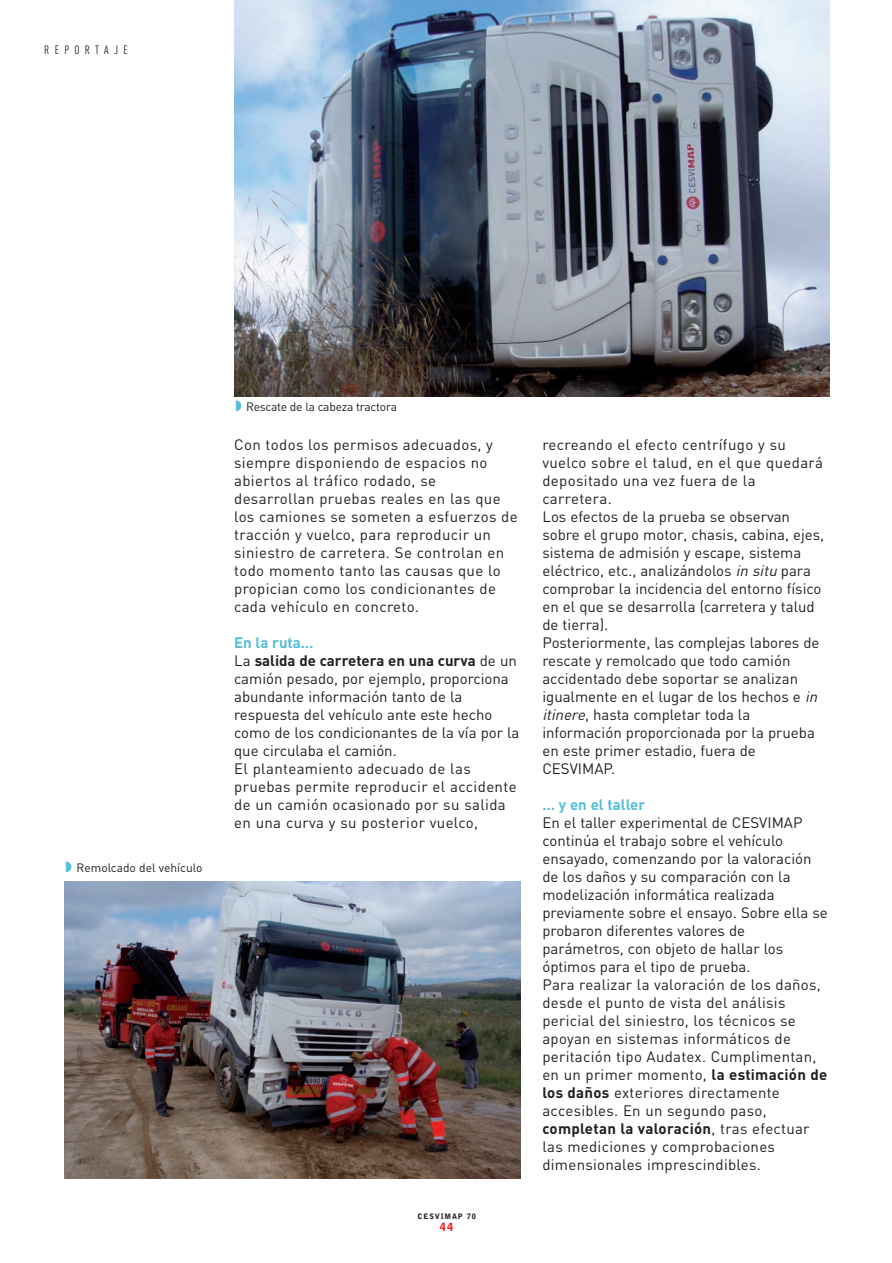
<style>
.page{position:relative;width:892px;height:1263px;background:#fff}
.page>*{position:absolute;margin:0;border:0;box-sizing:border-box;transform-origin:0 0}
.t1{font:15px/18px "DIN";color:#231f20}
.t2{font:15px/18px "DIN";letter-spacing:.025em;color:#231f20}
.t3{font:700 15px "DIN";color:#52bedb}
.t4{font:12px "DIN";letter-spacing:-.02em;color:#231f20}
.t5{font:12px "DIN";color:#231f20}
.t6{font:12px "DIN Cond";letter-spacing:.44em;color:#231f20}
.t7{font:900 11.25px "Bell Gothic";color:#ee1d23}
.t8{font:900 7.5px "Bell Gothic";letter-spacing:.115em;color:#231f20}
.s1{font-weight:700;color:#52bedb}
.s2{font-weight:700}
.s3{font-style:italic}
</style>
<div class="page">
<img style="left:234px;top:0;width:595px;height:397px">
<img style="left:64px;top:881px;width:456px;height:298px">
<p class="t6" style="left:44px;top:45px;width:85px">REPORTAJE</p>
<p class="t5" style="left:77px;top:863px;width:127px">Remolcado del vehículo</p>
<p class="t4" style="left:246px;top:402px;width:152px">Rescate de la cabeza tractora</p>
<p class="t2" style="left:234px;top:437px;width:285px">Con todos los permisos adecuados, y siempre disponiendo de espacios no abiertos al tráfico rodado, se desarrollan pruebas reales en las que los camiones se someten a esfuerzos de tracción y vuelco, para reproducir un siniestro de carretera. Se controlan en todo momento tanto las causas que lo propician como los condicionantes de cada vehículo en concreto.</p>
<p class="t1" style="left:234px;top:635px;width:287px"><span class="s1">En la ruta…<br></span>La <span class="s2">salida de carretera en una curva</span> de un camión pesado, por ejemplo, proporciona abundante información tanto de la respuesta del vehículo ante este hecho como de los condicionantes de la vía por la que circulaba el camión.<br>El planteamiento adecuado de las pruebas permite reproducir el accidente de un camión ocasionado por su salida en una curva y su posterior vuelco,</p>
<p class="t8" style="left:418px;top:1212px;width:60px">CESVIMAP 70</p>
<p class="t7" style="left:440px;top:1220px;width:15px">44</p>
<p class="t1" style="left:542px;top:437px;width:283px">recreando el efecto centrífugo y su vuelco sobre el talud, en el que quedará depositado una vez fuera de la carretera.<br>Los efectos de la prueba se observan sobre el grupo motor, chasis, cabina, ejes, sistema de admisión y escape, sistema eléctrico, etc., analizándolos <span class="s3">in situ</span>para comprobar la incidencia del entorno físico en el que se desarrolla (carretera y talud de tierra).<br>Posteriormente, las complejas labores de rescate y remolcado que todo camión accidentado debe soportar se analizan igualmente en el lugar de los hechos e <span class="s3">in itinere</span>, hasta completar toda la información proporcionada por la prueba en este primer estadio, fuera de CESVIMAP.</p>
<p class="t3" style="left:542px;top:799px;width:104px">… y en el taller</p>
<p class="t1" style="left:542px;top:815px;width:287px">En el taller experimental de CESVIMAP continúa el trabajo sobre el vehículo ensayado, comenzando por la valoración de los daños y su comparación con la modelización informática realizada previamente sobre el ensayo. Sobre ella se probaron diferentes valores de parámetros, con objeto de hallar los óptimos para el tipo de prueba.<br>Para realizar la valoración de los daños, desde el punto de vista del análisis pericial del siniestro, los técnicos se apoyan en sistemas informáticos de peritación tipo Audatex. Cumplimentan, en un primer momento, <span class="s2">la estimación de los daños</span> exteriores directamente accesibles. En un segundo paso, <span class="s2">completan la valoración</span>, tras efectuar las mediciones y comprobaciones dimensionales imprescindibles.</p>
</div>
